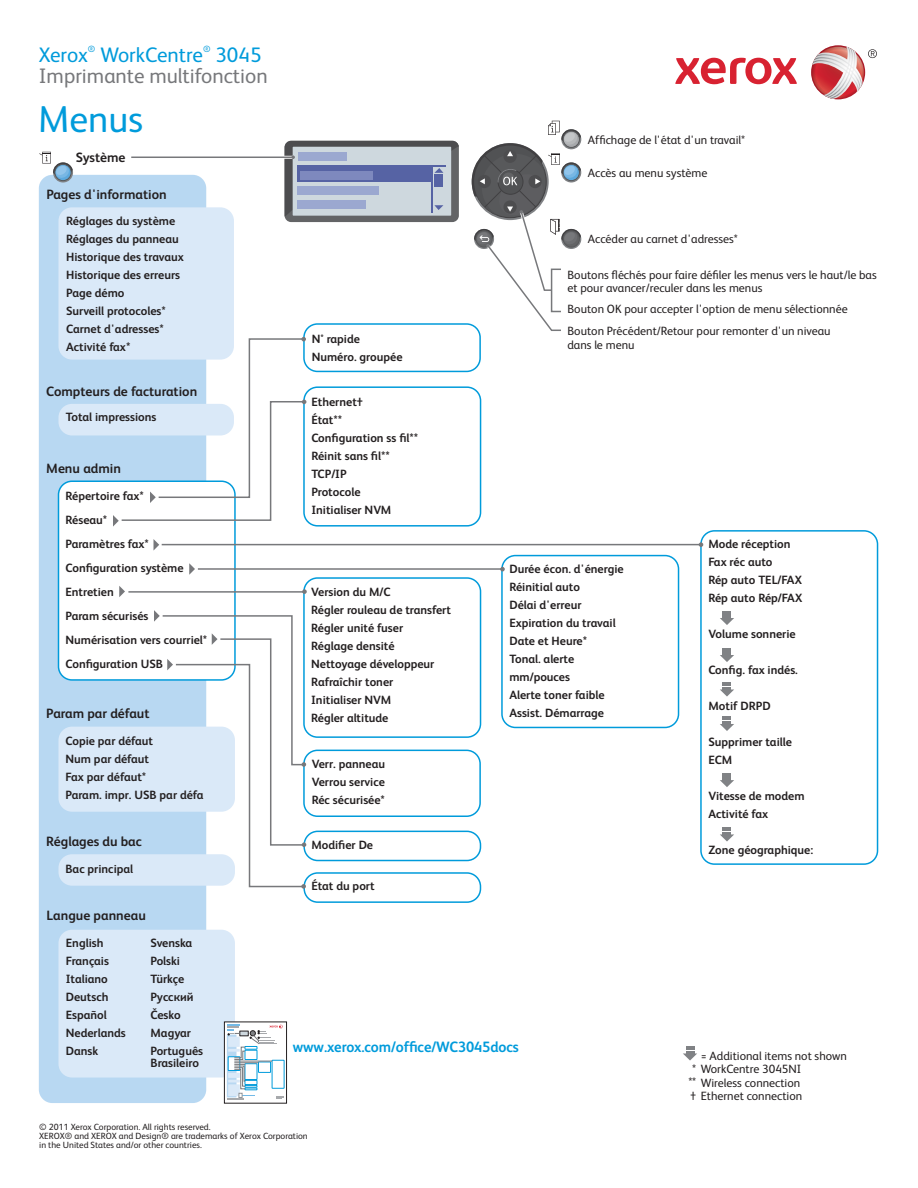
<style>
.page{position:relative;width:918px;height:1188px;background:#fff}
.page>*{position:absolute;margin:0;border:0;box-sizing:border-box;transform-origin:0 0}
.t1{font:37.5px "Xerox Sans";color:#009bdb}
.t2{font:21px "Xerox Sans";color:#77787b}
.t3{font:21px "Xerox Sans";color:#009bdb}
.t4{font:700 15px "Xerox Sans";letter-spacing:-.005em;color:#009bdb}
.t5{font:700 13.5px "Xerox Sans";color:#231f20}
.t6{font:700 12px/18px "Xerox Sans";color:#231f20}
.t7{font:12px/13.5px "Xerox Sans";color:#231f20}
.t8{font:9px/9px "Xerox Sans";color:#231f20}
.t9{font:9px "Xerox Sans";color:#009bdb}
</style>
<div class="page">
<div style="left:39px;top:175px;width:167px;height:928px;background:#b8d8f2;border-radius:14px"></div>
<div style="left:285px;top:141px;width:174px;height:81px;background:#636466;border-radius:7px"></div>
<svg style="left:675px;top:58px;width:122px;height:26px"></svg>
<svg style="left:812px;top:46px;width:65px;height:53px"></svg>
<svg style="left:53px;top:162px;width:20px;height:21px"></svg>
<div style="left:55px;top:164px;width:16px;height:17px;background:#5c6165;border-radius:50%"></div>
<div style="left:55px;top:164px;width:17px;height:17px;border:1px solid #58595b;border-radius:50%"></div>
<svg style="left:39px;top:152px;width:34px;height:27px"></svg>
<svg style="left:472px;top:121px;width:109px;height:210px"></svg>
<hr style="left:131px;top:157px;width:162px;height:1px;background:#77787b">
<svg style="left:285px;top:141px;width:174px;height:75px;background:#9da6bc"></svg>
<div style="left:551px;top:269px;width:11px;height:43px;border:2px solid #77787b"></div>
<div style="left:303px;top:386px;width:178px;height:141px;border:2px solid #009bdb;border-radius:14px"></div>
<div style="left:303px;top:831px;width:178px;height:30px;border:2px solid #009bdb;border-radius:13px"></div>
<div style="left:303px;top:577px;width:178px;height:161px;border:2px solid #009bdb;border-radius:14px"></div>
<div style="left:303px;top:750px;width:178px;height:67px;border:2px solid #009bdb;border-radius:14px"></div>
<div style="left:58px;top:207px;width:176px;height:153px;background:#dae9f8;border-radius:14px"></div>
<div style="left:59px;top:481px;width:176px;height:199px;background:#fff;border-radius:14px"></div>
<div style="left:58px;top:481px;width:178px;height:200px;border:2px solid #009bdb;border-radius:14px"></div>
<div style="left:59px;top:727px;width:176px;height:85px;background:#dae9f8;border-radius:14px"></div>
<div style="left:59px;top:854px;width:176px;height:32px;background:#dae9f8;border-radius:14px"></div>
<div style="left:303px;top:872px;width:178px;height:31px;border:2px solid #009bdb;border-radius:13px"></div>
<div style="left:501px;top:555px;width:178px;height:173px;border:2px solid #009bdb;border-radius:14px"></div>
<div style="left:700px;top:530px;width:178px;height:335px;border:2px solid #009bdb;border-radius:14px"></div>
<div style="left:304px;top:324px;width:176px;height:47px;background:#fff;border-radius:14px"></div>
<div style="left:303px;top:323px;width:178px;height:49px;border:2px solid #009bdb;border-radius:14px"></div>
<div style="left:58px;top:404px;width:176px;height:31px;background:#dae9f8;border-radius:14px"></div>
<div style="left:59px;top:930px;width:176px;height:148px;background:#dae9f8;border-radius:14px"></div>
<div style="left:224px;top:1022px;width:63px;height:82px;background:#fff;border:1px solid #231f20"></div>
<div style="left:272px;top:1060px;width:12px;height:28px;border:1px solid #009bdb"></div>
<svg style="left:227px;top:1025px;width:56px;height:75px"></svg>
<svg style="left:113px;top:337px;width:193px;height:190px"></svg>
<hr style="left:162px;top:544px;width:539px;height:1px;background:#77787b">
<svg style="left:699px;top:542px;width:4px;height:5px"></svg>
<svg style="left:154px;top:539px;width:5px;height:11px"></svg>
<hr style="left:198px;top:568px;width:305px;height:2px;background:#77787b">
<svg style="left:500px;top:567px;width:5px;height:4px"></svg>
<svg style="left:189px;top:563px;width:6px;height:12px"></svg>
<hr style="left:128px;top:591px;width:177px;height:2px;background:#77787b">
<svg style="left:302px;top:589px;width:5px;height:5px"></svg>
<svg style="left:119px;top:586px;width:6px;height:11px"></svg>
<svg style="left:154px;top:610px;width:152px;height:279px"></svg>
<svg style="left:683px;top:1046px;width:14px;height:15px"></svg>
<svg style="left:720px;top:611px;width:14px;height:14px"></svg>
<svg style="left:720px;top:648px;width:14px;height:14px"></svg>
<svg style="left:720px;top:682px;width:14px;height:15px"></svg>
<svg style="left:720px;top:717px;width:14px;height:14px"></svg>
<svg style="left:720px;top:773px;width:14px;height:14px"></svg>
<svg style="left:720px;top:827px;width:14px;height:15px"></svg>
<h2 class="t3" style="left:39px;top:41px;width:51px">Xerox</h2>
<p class="t9" style="left:88px;top:43px;width:9px">®</p>
<h2 class="t3" style="left:100px;top:41px;width:104px">WorkCentre</h2>
<p class="t9" style="left:203px;top:43px;width:9px">®</p>
<h2 class="t3" style="left:215px;top:41px;width:48px">3045</h2>
<h2 class="t2" style="left:39px;top:62px;width:230px">Imprimante multifonction</h2>
<h1 class="t1" style="left:38px;top:94px;width:106px">Menus</h1>
<p class="t5" style="left:76px;top:148px;width:51px">Système</p>
<p class="t5" style="left:46px;top:185px;width:122px">Pages d'information</p>
<p class="t6" style="left:66px;top:211px;width:119px">Réglages du système<br>Réglages du panneau<br>Historique des travaux<br>Historique des erreurs<br>Page démo<br>Surveill protocoles*<br>Carnet d'adresses*<br>Activité fax*</p>
<p class="t5" style="left:46px;top:382px;width:153px">Compteurs de facturation</p>
<p class="t6" style="left:66px;top:407px;width:92px">Total impressions</p>
<p class="t5" style="left:46px;top:459px;width:76px">Menu admin</p>
<p class="t6" style="left:65px;top:483px;width:143px;line-height:24px">Répertoire fax*<br>Réseau*<br>Paramètres fax*<br>Configuration système<br>Entretien<br>Param sécurisés<br>Numérisation vers courriel*<br>Configuration USB</p>
<p class="t5" style="left:46px;top:704px;width:105px">Param par défaut</p>
<p class="t6" style="left:65px;top:732px;width:140px">Copie par défaut<br>Num par défaut<br>Fax par défaut*<br>Param. impr. USB par défa</p>
<p class="t5" style="left:46px;top:832px;width:97px">Réglages du bac</p>
<p class="t6" style="left:65px;top:859px;width:69px">Bac principal</p>
<p class="t5" style="left:47px;top:906px;width:101px">Langue panneau</p>
<p class="t6" style="left:66px;top:934px;width:61px">English<br>Français<br>Italiano<br>Deutsch<br>Español<br>Nederlands<br>Dansk</p>
<p class="t6" style="left:150px;top:934px;width:54px">Svenska<br>Polski<br>Türkçe<br>Русский<br>Česko<br>Magyar<br>Português</p>
<p class="t6" style="left:150px;top:1054px;width:50px">Brasileiro</p>
<p class="t7" style="left:588px;top:133px;width:159px">Affichage de l'état d'un travail*</p>
<p class="t7" style="left:588px;top:166px;width:121px">Accès au menu système</p>
<p class="t7" style="left:588px;top:232px;width:151px">Accéder au carnet d'adresses*</p>
<p class="t6" style="left:312px;top:329px;width:92px">N° rapide<br>Numéro. groupée</p>
<p class="t6" style="left:311px;top:392px;width:108px">Ethernet†<br>État**<br>Configuration ss fil**<br>Réinit sans fil**<br>TCP/IP<br>Protocole<br>Initialiser NVM</p>
<p class="t6" style="left:311px;top:583px;width:141px">Version du M/C<br>Régler rouleau de transfert<br>Régler unité fuser<br>Réglage densité<br>Nettoyage développeur<br>Rafraîchir toner<br>Initialiser NVM<br>Régler altitude</p>
<p class="t6" style="left:312px;top:754px;width:75px;text-align:justify">Verr. panneau Verrou service Réc sécurisée*</p>
<p class="t6" style="left:311px;top:835px;width:63px">Modifier De</p>
<p class="t6" style="left:311px;top:877px;width:65px">État du port</p>
<p class="t7" style="left:567px;top:267px;width:311px">Boutons fléchés pour faire défiler les menus vers le haut/le bas et pour avancer/reculer dans les menus</p>
<p class="t7" style="left:567px;top:297px;width:282px;line-height:22.5px">Bouton OK pour accepter l'option de menu sélectionnée<br>Bouton Précédent/Retour pour remonter d'un niveau</p>
<p class="t7" style="left:567px;top:337px;width:69px">dans le menu</p>
<p class="t6" style="left:509px;top:559px;width:116px">Durée écon. d'énergie<br>Réinitial auto<br>Délai d'erreur<br>Expiration du travail<br>Date et Heure*<br>Tonal. alerte mm/pouces<br>Alerte toner faible<br>Assist. Démarrage</p>
<p class="t6" style="left:708px;top:534px;width:95px">Mode réception<br>Fax réc auto<br>Rép auto TEL/FAX<br>Rép auto Rép/FAX</p>
<p class="t6" style="left:708px;top:624px;width:89px">Volume sonnerie</p>
<p class="t6" style="left:708px;top:660px;width:91px">Config. fax indés.</p>
<p class="t6" style="left:708px;top:696px;width:64px">Motif DRPD</p>
<p class="t6" style="left:708px;top:732px;width:85px">Supprimer taille<br>ECM</p>
<p class="t6" style="left:708px;top:786px;width:98px">Vitesse de modem<br>Activité fax</p>
<p class="t6" style="left:708px;top:840px;width:106px">Zone géographique:</p>
<p class="t4" style="left:293px;top:1037px;width:227px">www.xerox.com/office/WC3045docs</p>
<p class="t7" style="left:701px;top:1048px;width:148px">= Additional items not shown</p>
<p class="t7" style="left:692px;top:1062px;width:111px">* WorkCentre 3045NI</p>
<p class="t7" style="left:688px;top:1075px;width:114px">** Wireless connection</p>
<p class="t7" style="left:690px;top:1089px;width:114px">† Ethernet connection</p>
<p class="t8" style="left:39px;top:1122px;width:270px">© 2011 Xerox Corporation. All rights reserved.<br>XEROX® and XEROX and Design® are trademarks of Xerox Corporation in the United States and/or other countries.</p>
</div>
